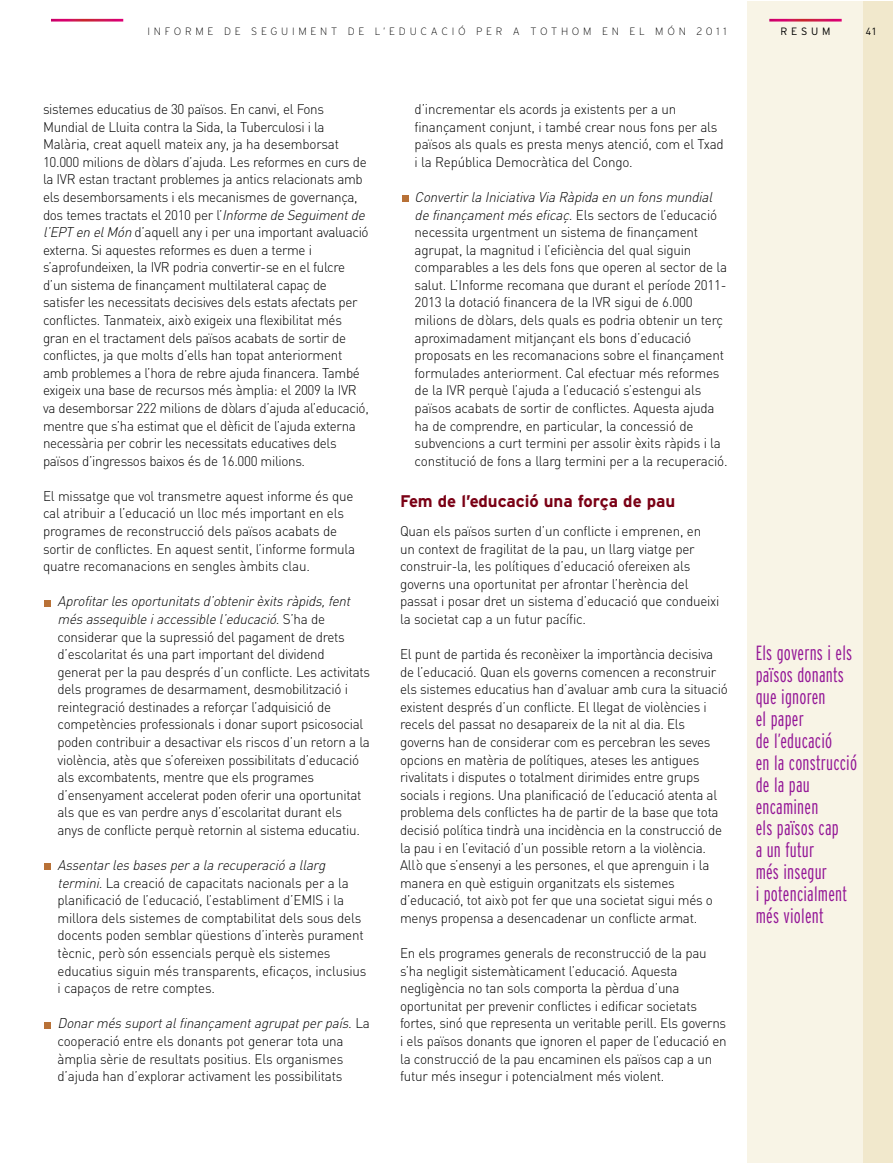
<style>
.page{position:relative;width:893px;height:1163px;background:#fff}
.page>*{position:absolute;margin:0;border:0;box-sizing:border-box;transform-origin:0 0}
.t1{font:300 extra-condensed 20.55px/21.9px "Interstate";letter-spacing:.01em;color:#941797}
.t2{font:700 16.8px "Interstate";letter-spacing:-.005em;color:#7a0015}
.t3{font:300 13.95px/17.5px "DIN";letter-spacing:-.02em;color:#000;scale:.96 1}
.t4{font:200 10.65px "Interstate";letter-spacing:.355em;color:#000}
.t5{font:300 10.65px "Interstate";letter-spacing:.355em;color:#000}
.t6{font:10.2px "DIN";color:#000}
.s1{font-style:italic}
</style>
<div class="page">
<div style="left:747px;top:1px;width:146px;height:1161px;background:#f8f4e6"></div>
<div style="left:863px;top:1px;width:30px;height:1161px;background:#f1e8cc"></div>
<svg style="left:769px;top:19px;width:73px;height:3px"></svg>
<div style="left:45px;top:1021px;width:6px;height:7px;background:#b87137"></div>
<div style="left:45px;top:863px;width:6px;height:7px;background:#b87137"></div>
<div style="left:45px;top:599px;width:6px;height:7px;background:#b87137"></div>
<div style="left:402px;top:195px;width:6px;height:7px;background:#b87137"></div>
<svg style="left:51px;top:19px;width:73px;height:3px"></svg>
<p class="t4" style="left:147px;top:28px;width:580px">INFORME DE SEGUIMENT DE L’EDUCACIÓ PER A TOTHOM EN EL MÓN 2011</p>
<p class="t5" style="left:780px;top:27px;width:51px">RESUM</p>
<p class="t6" style="left:866px;top:28px;width:13px">41</p>
<p class="t3" style="left:43px;top:102px;width:341px">sistemes educatius de 30 països. En canvi, el Fons Mundial de Lluita contra la Sida, la Tuberculosi i la Malària, creat aquell mateix any, ja ha desemborsat 10.000 milions de dòlars d’ajuda. Les reformes en curs de la IVR estan tractant problemes ja antics relacionats amb els desemborsaments i els mecanismes de governança, dos temes tractats el 2010 per l’<span class="s1">Informe de Seguimentde l’EPT en elMón</span>d’aquell any i per una important avaluació externa. Si aquestes reformes es duen a terme i s’aprofundeixen, la IVR podria convertir-se en el fulcre d’un sistema de finançament multilateral capaç de satisfer les necessitats decisives dels estats afectats per conflictes. Tanmateix, això exigeix una flexibilitat més gran en el tractament dels països acabats de sortir de conflictes, ja que molts d’ells han topat anteriorment amb problemes a l’hora de rebre ajuda financera. També exigeix una base de recursos més àmplia: el 2009 la IVR va desemborsar 222 milions de dòlars d’ajuda al’educació, mentre que s’ha estimat que el dèficit de l’ajuda externa necessària per cobrir les necessitats educatives dels països d’ingressos baixos és de 16.000 milions.</p>
<p class="t3" style="left:43px;top:488px;width:327px">El missatge que vol transmetre aquest informe és que cal atribuir a l’educació un lloc més important en els programes de reconstrucció dels països acabats de sortir de conflictes. En aquest sentit, l’informe formula quatre recomanacions en sengles àmbits clau.</p>
<p class="t3" style="left:58px;top:594px;width:327px"><span class="s1">Aprofitarles oportunitats d’obtenirèxits ràpids,fent més assequible iaccessible l’educació.</span>S ’ h a d e considerar que la supressió del pagament de drets d’escolaritat és una part important del dividend generat per la pau després d’un conflicte. Les activitats dels programes de desarmament, desmobilització i reintegració destinades a reforçar l’adquisició de competències professionals i donar suport psicosocial poden contribuir a desactivar els riscos d’un retorn a la violència, atès que s’ofereixen possibilitats d’educació als excombatents, mentre que els programes d’ensenyament accelerat poden oferir una oportunitat als que es van perdre anys d’escolaritat durant els anys de conflicte perquè retornin al sistema educatiu.</p>
<p class="t3" style="left:58px;top:858px;width:323px"><span class="s1">Assentarles bases pera la recuperació a llarg termini.</span>La creació de capacitats nacionals per a la planificació de l’educació, l’establiment d’EMIS i la millora dels sistemes de comptabilitat dels sous dels docents poden semblar qüestions d’interès purament tècnic, però són essencials perquè els sistemes educatius siguin més transparents, eficaços, inclusius i capaços de retre comptes.</p>
<p class="t3" style="left:58px;top:1016px;width:327px"><span class="s1">Donarmés suportalfinançamentagrupatperpaís.</span> L a cooperació entre els donants pot generar tota una àmplia sèrie de resultats positius. Els organismes d’ajuda han d’explorar activament les possibilitats</p>
<p class="t3" style="left:415px;top:102px;width:324px">d’incrementar els acords ja existents per a un finançament conjunt, i també crear nous fons per als països als quals es presta menys atenció, com el Txad i la República Democràtica del Congo.</p>
<p class="t3" style="left:415px;top:190px;width:327px"><span class="s1">Convertirla Iniciativa Via Ràpida en un fons mundial de finançamentmés eficaç.</span>E ls s e ct o rs d e l’ e d u ca c i ó necessita urgentment un sistema de finançament agrupat, la magnitud i l’eficiència del qual siguin comparables a les dels fons que operen al sector de la salut. L’Informe recomana que durant el període 2011- 2013 la dotació financera de la IVR sigui de 6.000 milions de dòlars, dels quals es podria obtenir un terç aproximadament mitjançant els bons d’educació proposats en les recomanacions sobre el finançament formulades anteriorment. Cal efectuar més reformes de la IVR perquè l’ajuda a l’educació s’estengui als països acabats de sortir de conflictes. Aquesta ajuda ha de comprendre, en particular, la concessió de subvencions a curt termini per assolir èxits ràpids i la constitució de fons a llarg termini per a la recuperació.</p>
<p class="t2" style="left:400px;top:494px;width:277px">Fem de l’educació una força de pau</p>
<p class="t3" style="left:400px;top:524px;width:334px">Quan els països surten d’un conflicte i emprenen, en<br>un context de fragilitat de la pau, un llarg viatge per construir-la, les polítiques d’educació ofereixen als governs una oportunitat per afrontar l’herència del passat i posar dret un sistema d’educació que condueixi la societat cap a un futur pacífic.</p>
<p class="t3" style="left:400px;top:647px;width:343px">El punt de partida és reconèixer la importància decisiva de l’educació. Quan els governs comencen a reconstruir els sistemes educatius han d’avaluar amb cura la situació existent després d’un conflicte. El llegat de violències i recels del passat no desapareix de la nit al dia. Els governs han de considerar com es percebran les seves opcions en matèria de polítiques, ateses les antigues rivalitats i disputes o totalment dirimides entre grups socials i regions. Una planificació de l’educació atenta al problema dels conflictes ha de partir de la base que tota decisió política tindrà una incidència en la construcció de la pau i en l’evitació d’un possible retorn a la violència.<br>Allò que s’ensenyi a les persones, el que aprenguin i la manera en què estiguin organitzats els sistemes d’educació, tot això pot fer que una societat sigui més o menys propensa a desencadenar un conflicte armat.</p>
<p class="t3" style="left:400px;top:945px;width:342px">En els programes generals de reconstrucció de la pau s’ha negligit sistemàticament l’educació. Aquesta negligència no tan sols comporta la pèrdua d’una oportunitat per prevenir conflictes i edificar societats fortes, sinó que representa un veritable perill. Els governs i els països donants que ignoren el paper de l’educació en la construcció de la pau encaminen els països cap a un futur més insegur i potencialment més violent.</p>
<h1 class="t1" style="left:756px;top:643px;width:103px">Els governs i els països donants que ignoren<br>el paper<br>de l’educació<br>en la construcció de la pau encaminen<br>els països cap<br>a un futur<br>més insegur<br>i potencialment més violent</h1>
</div>
